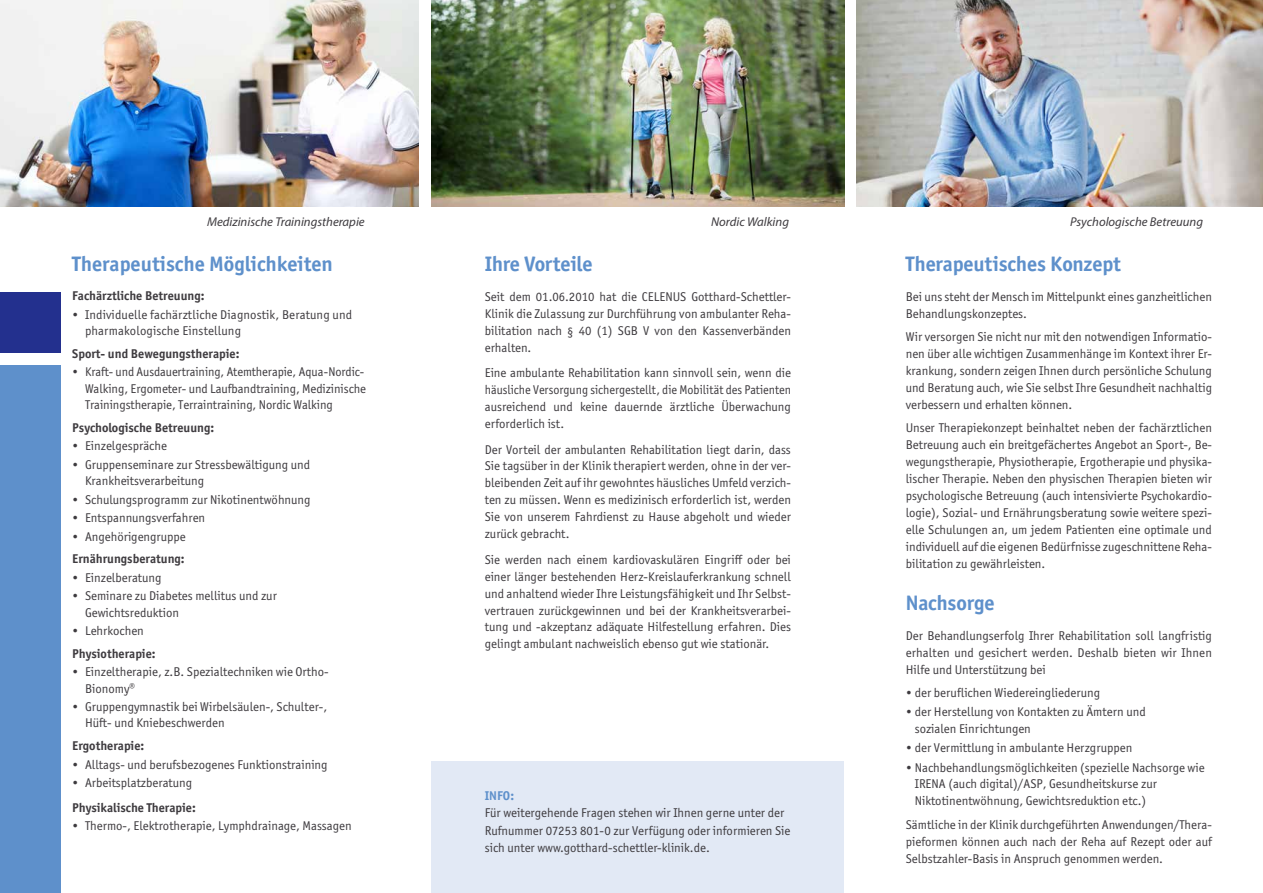
<style>
.page{position:relative;width:1263px;height:893px;background:#fff}
.page>*{position:absolute;margin:0;border:0;box-sizing:border-box;transform-origin:0 0}
.t1{font:700 21px "Officina Sans ITC Pro";color:#5e90cb}
.t2{font:12.75px/17px "Officina Sans ITC Pro";color:#3e3b3f}
.t3{font:700 12.75px "Officina Sans ITC Pro";color:#3e3b3f}
.t4{font:italic 12.75px "Myriad Pro";color:#3e3b3f}
.t5{font:700 12.75px "Officina Sans ITC Pro";color:#5e90cb}
</style>
<div class="page">
<div style="left:0;top:292px;width:60px;height:60px;background:#23308e"></div>
<div style="left:0;top:365px;width:60px;height:528px;background:#5e90cb"></div>
<div style="left:432px;top:761px;width:412px;height:132px;background:#e2e9f5"></div>
<img style="left:0;top:0;width:419px;height:206px">
<img style="left:857px;top:0;width:406px;height:206px">
<img style="left:432px;top:0;width:412px;height:206px">
<p class="t4" style="left:207px;top:214px;width:159px">Medizinische Trainingstherapie</p>
<p class="t4" style="left:711px;top:214px;width:80px">Nordic Walking</p>
<p class="t4" style="left:1070px;top:214px;width:134px">Psychologische Betreuung</p>
<h1 class="t1" style="left:72px;top:251px;width:262px">Therapeutische Möglichkeiten</h1>
<p class="t3" style="left:72px;top:288px;width:134px">Fachärztliche Betreuung:</p>
<p class="t2" style="left:85px;top:306px;width:269px;line-height:16.4px;text-indent:-13px">• Individuelle fachärztliche Diagnostik, Beratung und pharmakologische Einstellung</p>
<p class="t3" style="left:72px;top:346px;width:169px">Sport- und Bewegungstherapie:</p>
<p class="t2" style="left:85px;top:364px;width:283px;line-height:16.4px;text-indent:-13px">• Kraft- und Ausdauertraining, Atemtherapie, Aqua-Nordic-<br>Walking, Ergometer- und Laufbandtraining, Medizinische<br>Trainingstherapie, Terraintraining, Nordic Walking</p>
<p class="t3" style="left:72px;top:419px;width:143px">Psychologische Betreuung:</p>
<p class="t2" style="left:72px;top:437px;width:96px">• Einzelgespräche</p>
<p class="t2" style="left:85px;top:456px;width:227px;line-height:16.4px;text-indent:-13px">• Gruppenseminare zur Stressbewältigung und<br>Krankheitsverarbeitung</p>
<p class="t2" style="left:72px;top:491px;width:240px">• Schulungsprogramm zur Nikotinentwöhnung</p>
<p class="t2" style="left:72px;top:509px;width:134px">• Entspannungsverfahren</p>
<p class="t2" style="left:72px;top:528px;width:115px">• Angehörigengruppe</p>
<p class="t3" style="left:72px;top:551px;width:114px">Ernährungsberatung:</p>
<p class="t2" style="left:72px;top:569px;width:91px">• Einzelberatung</p>
<p class="t2" style="left:85px;top:588px;width:193px;line-height:16.4px;text-indent:-13px">• Seminare zu Diabetes mellitus und zur<br>Gewichtsreduktion</p>
<p class="t2" style="left:72px;top:622px;width:73px">• Lehrkochen</p>
<p class="t3" style="left:72px;top:645px;width:85px">Physiotherapie:</p>
<p class="t2" style="left:85px;top:664px;width:245px;line-height:16.4px;text-indent:-13px">• Einzeltherapie, z.B. Spezialtechniken wie Ortho-<br>Bionomy®</p>
<p class="t2" style="left:85px;top:698px;width:244px;line-height:16.4px;text-indent:-13px">• Gruppengymnastik bei Wirbelsäulen-, Schulter-,<br>Hüft- und Kniebeschwerden</p>
<p class="t3" style="left:72px;top:738px;width:74px">Ergotherapie:</p>
<p class="t2" style="left:72px;top:756px;width:257px">• Alltags- und berufsbezogenes Funktionstraining</p>
<p class="t2" style="left:72px;top:774px;width:121px">• Arbeitsplatzberatung</p>
<p class="t3" style="left:72px;top:800px;width:125px">Physikalische Therapie:</p>
<p class="t2" style="left:72px;top:818px;width:281px">• Thermo-, Elektrotherapie, Lymphdrainage, Massagen</p>
<h1 class="t1" style="left:485px;top:251px;width:109px">Ihre Vorteile</h1>
<p class="t2" style="left:485px;top:288px;width:308px;text-align:justify">Seit dem 01.06.2010 hat die CELENUS Gotthard-Schettler-Klinik die Zulassung zur Durchführung von ambulanter Reha&shy;bilitation nach § 40 (1) SGB V von den Kassenverbänden erhalten.</p>
<p class="t2" style="left:485px;top:364px;width:308px;text-align:justify">Eine ambulante Rehabilitation kann sinnvoll sein, wenn die häusliche Versorgung sichergestellt, die Mobilität des Patienten ausreichend und keine dauernde ärztliche Überwachung erforderlich ist.</p>
<p class="t2" style="left:485px;top:441px;width:308px;text-align:justify">Der Vorteil der ambulanten Rehabilitation liegt darin, dass Sie tagsüber in der Klinik therapiert werden, ohne in der ver&shy;bleibenden Zeit auf ihr gewohntes häusliches Umfeld verzich&shy;ten zu müssen. Wenn es medizinisch erforderlich ist, werden Sie von unserem Fahrdienst zu Hause abgeholt und wieder zurück gebracht.</p>
<p class="t2" style="left:485px;top:551px;width:308px;text-align:justify">Sie werden nach einem kardiovaskulären Eingriff oder bei einer länger bestehenden Herz-Kreislauferkrankung schnell und anhaltend wieder Ihre Leistungsfähigkeit und Ihr Selbst&shy;vertrauen zurückgewinnen und bei der Krankheitsverarbei&shy;tung und -akzeptanz adäquate Hilfestellung erfahren. Dies gelingt ambulant nachweislich ebenso gut wie stationär.</p>
<p class="t5" style="left:485px;top:788px;width:31px">INFO:</p>
<p class="t2" style="left:485px;top:804px;width:307px">Für weitergehende Fragen stehen wir Ihnen gerne unter der<br>Rufnummer 07253 801-0 zur Verfügung oder informieren Sie sich unter www.gotthard-schettler-klinik.de.</p>
<h1 class="t1" style="left:906px;top:251px;width:217px">Therapeutisches Konzept</h1>
<p class="t2" style="left:906px;top:288px;width:308px">Bei uns steht der Mensch im Mittelpunkt eines ganzheitlichen<br>Behandlungskonzeptes.</p>
<p class="t2" style="left:906px;top:328px;width:308px;text-align:justify">Wir versorgen Sie nicht nur mit den notwendigen Informatio&shy;nen über alle wichtigen Zusammenhänge im Kontext ihrer Er&shy;krankung, sondern zeigen Ihnen durch persönliche Schulung und Beratung auch, wie Sie selbst Ihre Gesundheit nachhaltig verbessern und erhalten können.</p>
<p class="t2" style="left:906px;top:419px;width:308px;text-align:justify">Unser Therapiekonzept beinhaltet neben der fachärztlichen Betreuung auch ein breitgefächertes Angebot an Sport-, Be&shy;wegungstherapie, Physiotherapie, Ergotherapie und physika&shy;lischer Therapie. Neben den physischen Therapien bieten wir psychologische Betreuung (auch intensivierte Psychokardio&shy;logie), Sozial- und Ernährungsberatung sowie weitere spezi&shy;elle Schulungen an, um jedem Patienten eine optimale und individuell auf die eigenen Bedürfnisse zugeschnittene Reha&shy;bilitation zu gewährleisten.</p>
<h1 class="t1" style="left:906px;top:590px;width:90px">Nachsorge</h1>
<p class="t2" style="left:906px;top:627px;width:308px;text-align:justify">Der Behandlungserfolg Ihrer Rehabilitation soll langfristig erhalten und gesichert werden. Deshalb bieten wir Ihnen Hilfe und Unterstützung bei</p>
<p class="t2" style="left:906px;top:684px;width:196px">• der beruflichen Wiedereingliederung</p>
<p class="t2" style="left:915px;top:704px;width:232px;text-indent:-9px">• der Herstellung von Kontakten zu Ämtern und sozialen Einrichtungen</p>
<p class="t2" style="left:906px;top:740px;width:228px">• der Vermittlung in ambulante Herzgruppen</p>
<p class="t2" style="left:915px;top:759px;width:291px;text-indent:-9px">• Nachbehandlungsmöglichkeiten (spezielle Nachsorge wie<br>IRENA (auch digital)/ASP, Gesundheitskurse zur<br>Niktotinentwöhnung, Gewichtsreduktion etc.)</p>
<p class="t2" style="left:906px;top:816px;width:308px;text-align:justify">Sämtliche in der Klinik durchgeführten Anwendungen/Thera&shy;pieformen können auch nach der Reha auf Rezept oder auf Selbstzahler-Basis in Anspruch genommen werden.</p>
</div>
